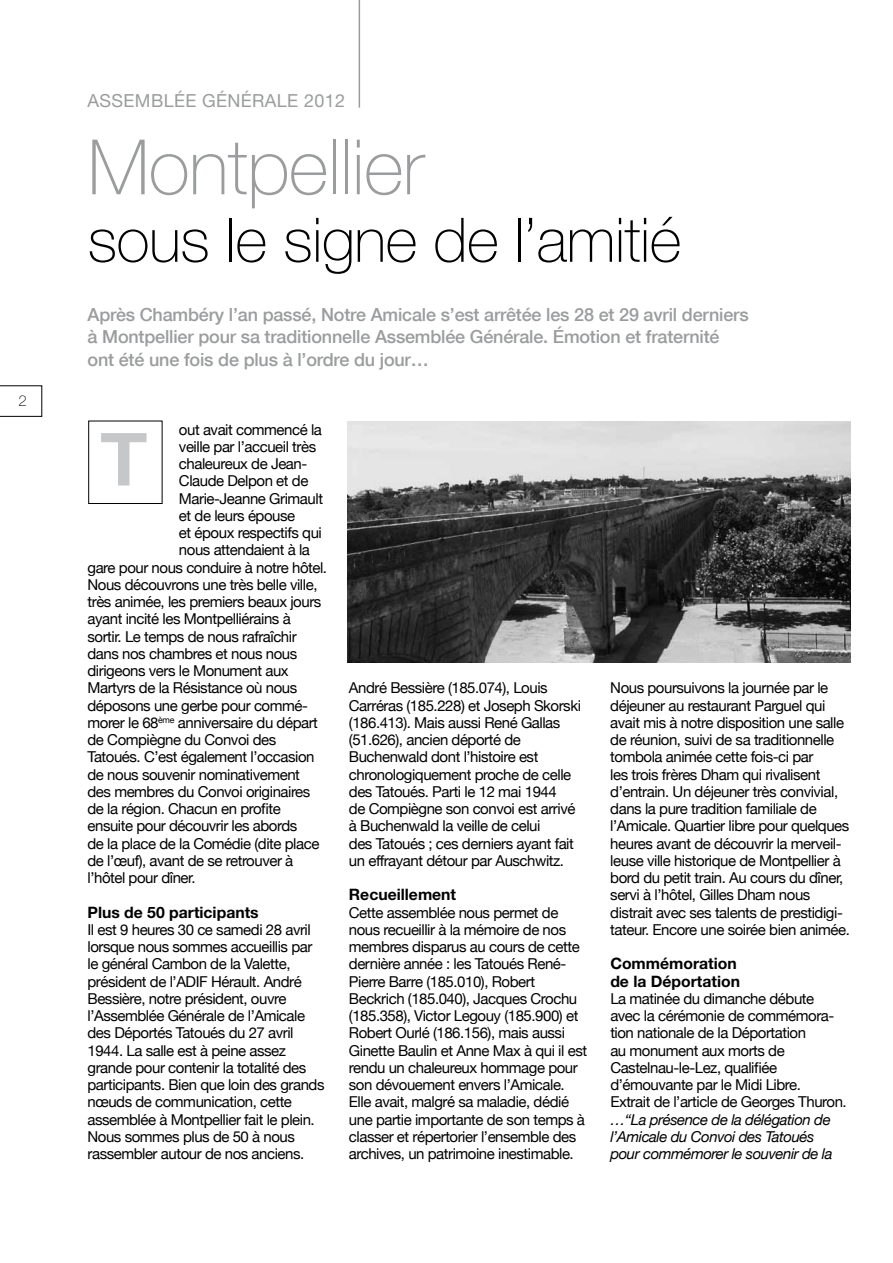
<style>
.page{position:relative;width:893px;height:1263px;background:#fff}
.page>*{position:absolute;margin:0;border:0;box-sizing:border-box;transform-origin:0 0}
.t1{font:100 76.5px "Helvetica Neue";letter-spacing:-.01em;color:#9a9c9d}
.t2{font:73.05px "Handel Gothic BT";color:#c6c7c8}
.t3{font:100 61.5px "Helvetica Neue";letter-spacing:-.01em;color:#000}
.t4{font:500 18px/22.5px "Helvetica Neue";letter-spacing:-.01em;color:#9a9c9d}
.t5{font:18px "Helvetica Neue";letter-spacing:.02em;color:#9a9c9d}
.t6{font:700 15.75px/17.2px "Helvetica Neue";color:#000}
.t7{font:15px/17.2px "Helvetica Neue";letter-spacing:-.03em;color:#000}
.t8{font:italic 15px/17.2px "Helvetica Neue";letter-spacing:-.03em;color:#000}
.t9{font:100 15px "Helvetica Neue";color:#000}
</style>
<div class="page">
<svg style="left:0;top:385px;width:42px;height:32px"></svg>
<hr style="left:359px;top:0;width:1px;height:108px;background:#9a9c9d">
<div style="left:88px;top:421px;width:74px;height:83px;border:1px solid #000"></div>
<img style="left:347px;top:421px;width:503px;height:242px">
<p class="t9" style="left:19px;top:392px;width:10px">2</p>
<p class="t5" style="left:88px;top:90px;width:166px">assemblée général</p>
<p class="t5" style="left:287px;top:90px;width:59px">e 2012</p>
<h1 class="t1" style="left:88px;top:123px;width:338px">Montpellier</h1>
<h3 class="t3" style="left:88px;top:205px;width:595px">sous le signe de l’amitié</h3>
<p class="t4" style="left:88px;top:303px;width:663px">Après Chambéry l’an passé, Notre Amicale s’est arrêtée les 28 et 29 avril derniers à Montpellier pour sa traditionnelle Assemblée Générale. Émotion et fraternité ont été une fois de plus à l’ordre du jour…</p>
<p class="t7" style="left:179px;top:420px;width:144px">out avait commencé la</p>
<p class="t7" style="left:179px;top:438px;width:139px">veille par l’accueil très</p>
<p class="t7" style="left:179px;top:455px;width:130px">chaleureux de Jean-</p>
<p class="t7" style="left:179px;top:472px;width:131px">Claude Delpon et de</p>
<p class="t7" style="left:179px;top:489px;width:146px">Marie-Jeanne Grimault</p>
<p class="t7" style="left:179px;top:507px;width:118px">et de leurs épouse</p>
<p class="t7" style="left:179px;top:524px;width:144px">et époux respectifs qui</p>
<p class="t7" style="left:179px;top:541px;width:133px">nous attendaient à la</p>
<p class="t7" style="left:88px;top:558px;width:241px">gare pour nous conduire à notre hôtel.</p>
<p class="t7" style="left:88px;top:576px;width:231px">Nous découvrons une très belle ville,</p>
<p class="t7" style="left:88px;top:593px;width:235px">très animée, les premiers beaux jours</p>
<p class="t7" style="left:88px;top:610px;width:205px">ayant incité les Montpelliérains à</p>
<p class="t7" style="left:88px;top:627px;width:211px">sortir. Le temps de nous rafraîchir</p>
<p class="t7" style="left:88px;top:645px;width:211px">dans nos chambres et nous nous</p>
<p class="t7" style="left:88px;top:662px;width:203px">dirigeons vers le Monument aux</p>
<p class="t7" style="left:88px;top:679px;width:211px">Martyrs de la Résistance où nous</p>
<p class="t7" style="left:88px;top:696px;width:222px">déposons une gerbe pour commé-</p>
<p class="t7" style="left:88px;top:714px;width:232px">morer le 68<sup>ème</sup> anniversaire du départ</p>
<p class="t7" style="left:88px;top:731px;width:190px">de Compiègne du convoi des</p>
<p class="t7" style="left:88px;top:748px;width:228px">Tatoués. C’est également l’occasion</p>
<p class="t7" style="left:88px;top:765px;width:214px">de nous souvenir nominativement</p>
<p class="t7" style="left:88px;top:783px;width:224px">des membres du convoi originaires</p>
<p class="t7" style="left:88px;top:800px;width:195px">de la région. Chacun en profite</p>
<p class="t7" style="left:88px;top:817px;width:211px">ensuite pour découvrir les abords</p>
<p class="t7" style="left:88px;top:834px;width:233px">de la place de la Comédie (dite place</p>
<p class="t7" style="left:88px;top:852px;width:207px">de l’œuf), avant de se retrouver à</p>
<p class="t7" style="left:88px;top:869px;width:110px">l’hôtel pour dîner.</p>
<p class="t6" style="left:88px;top:903px;width:173px">Plus de 50 participants</p>
<p class="t7" style="left:88px;top:921px;width:239px">Il est 9 heures 30 ce samedi 28 avril lorsque nous sommes accueillis par le général Cambon de la Valette, président de l’ADIF Hérault. André Bessière, notre président, ouvre l’Assemblée Générale de l’Amicale des Déportés Tatoués du 27 avril 1944. La salle est à peine assez grande pour contenir la totalité des participants. Bien que loin des grands nœuds de communication, cette assemblée à Montpellier fait le plein.<br>Nous sommes plus de 50 à nous rassembler autour de nos anciens.</p>
<h2 class="t2" style="left:101px;top:415px;width:47px">T</h2>
<p class="t7" style="left:349px;top:679px;width:234px">André Bessière (185.074), Louis Carréras (185.228) et Joseph Skorski (186.413). Mais aussi René Gallas (51.626), ancien déporté de Buchenwald dont l’histoire est chronologiquement proche de celle des Tatoués. Parti le 12 mai 1944<br>de Compiègne son convoi est arrivé à Buchenwald la veille de celui<br>des Tatoués ; ces derniers ayant fait un effrayant détour par Auschwitz.</p>
<p class="t6" style="left:349px;top:886px;width:109px">Recueillement</p>
<p class="t7" style="left:349px;top:903px;width:240px">Cette assemblée nous permet de nous recueillir à la mémoire de nos membres disparus au cours de cette dernière année : les Tatoués René-Pierre Barre (185.010), Robert Beckrich (185.040), Jacques Crochu (185.358), Victor Legouy (185.900) et Robert Ourlé (186.156), mais aussi Ginette Baulin et Anne Max à qui il est rendu un chaleureux hommage pour son dévouement envers l’Amicale.<br>Elle avait, malgré sa maladie, dédié une partie importante de son temps à classer et répertorier l’ensemble des archives, un patrimoine inestimable.</p>
<p class="t7" style="left:610px;top:679px;width:241px">Nous poursuivons la journée par le déjeuner au restaurant Parguel qui avait mis à notre disposition une salle de réunion, suivi de sa traditionnelle tombola animée cette fois-ci par<br>les trois frères Dham qui rivalisent d’entrain. Un déjeuner très convivial, dans la pure tradition familiale de l’Amicale. Quartier libre pour quelques heures avant de découvrir la merveil&shy;leuse ville historique de Montpellier à bord du petit train. Au cours du dîner, servi à l’hôtel, Gilles Dham nous distrait avec ses talents de prestidigi&shy;tateur. Encore une soirée bien animée.</p>
<p class="t6" style="left:610px;top:955px;width:131px">Commémoration de la Déportation</p>
<p class="t7" style="left:610px;top:990px;width:238px">La matinée du dimanche débute avec la cérémonie de commémora&shy;tion nationale de la Déportation<br>au monument aux morts de<br>Castelnau-le-Lez, qualifiée d’émouvante par le Midi Libre.<br>Extrait de l’article de Georges Thuron.</p>
<p class="t8" style="left:610px;top:1110px;width:224px">…“La présence de la délégation de l’Amicale du Convoi des Tatoués pour commémorer le souvenir de la</p>
</div>
